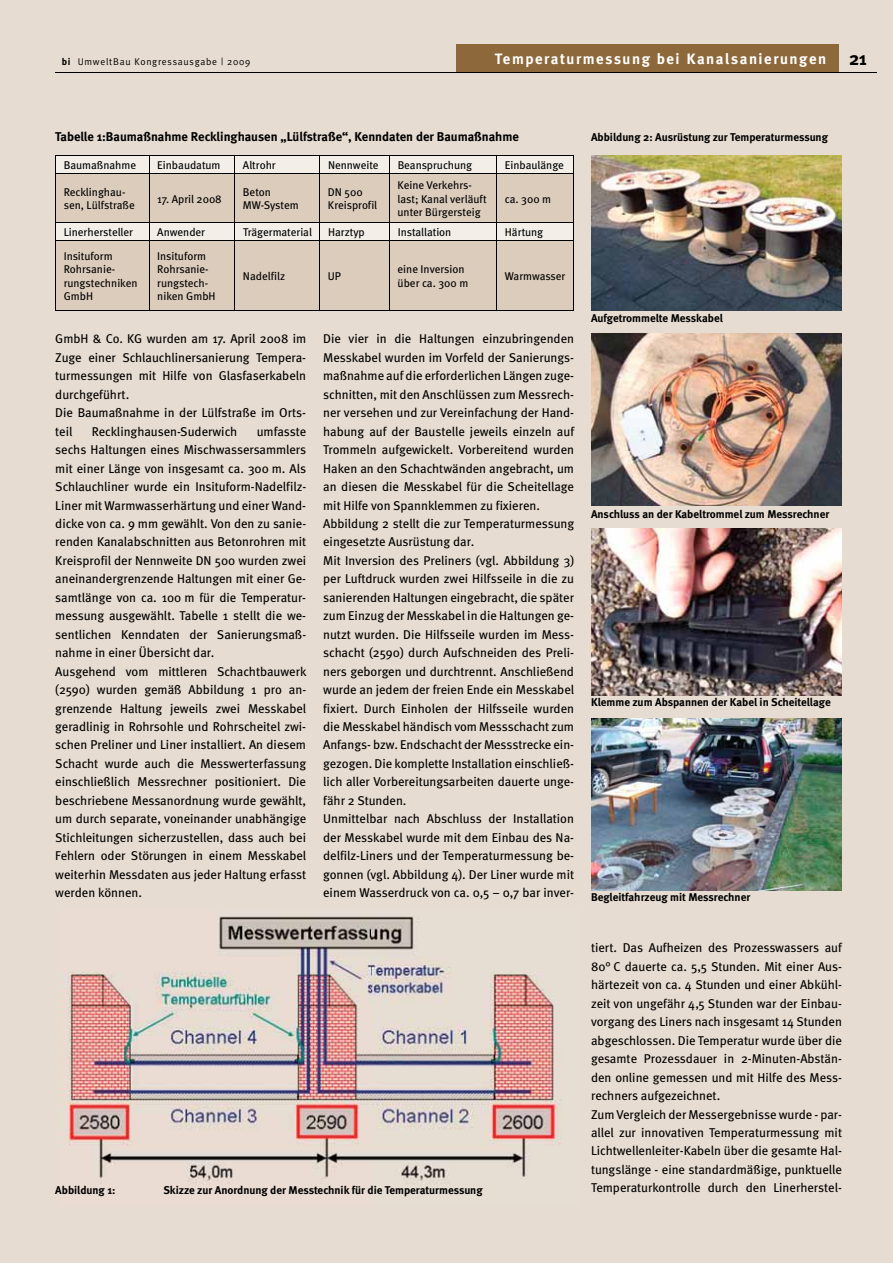
<style>
.page{position:relative;width:893px;height:1263px;background:#e7dcd1}
.page>*{position:absolute;margin:0;border:0;box-sizing:border-box;transform-origin:0 0}
.t1{font:700 15px "Meta Plus";letter-spacing:.1em;color:#fff}
.t2{font:12.75px/18.5px "Meta";color:#000}
.t3{font:700 12.75px "Meta";color:#000}
.t4{font:11.25px/13.5px "Meta";color:#000}
.t5{font:700 11.25px "Meta";color:#000}
.t6{font:9.75px "Meta Plus Normal";letter-spacing:.075em;color:#000}
.s1{font-family:"Meta";font-weight:700}
.s2{font-size:18.75px;color:#000}
</style>
<div class="page">
<div style="left:457px;top:44px;width:382px;height:28px;background:#8d683a"></div>
<hr style="left:55px;top:72px;width:822px;height:1px;background:#000">
<div style="left:56px;top:241px;width:517px;height:69px;background:#dcccbc"></div>
<hr style="left:55px;top:155px;width:94px;height:1px;background:#000">
<hr style="left:149px;top:155px;width:86px;height:1px;background:#000">
<hr style="left:235px;top:155px;width:85px;height:1px;background:#000">
<hr style="left:320px;top:155px;width:69px;height:1px;background:#000">
<hr style="left:389px;top:155px;width:108px;height:1px;background:#000">
<hr style="left:497px;top:155px;width:77px;height:1px;background:#000">
<svg style="left:55px;top:156px;width:519px;height:84px;background:#dfd4c8"></svg>
<hr style="left:55px;top:241px;width:1px;height:69px;background:#000">
<hr style="left:149px;top:241px;width:1px;height:69px;background:#000">
<hr style="left:234px;top:241px;width:1px;height:69px;background:#000">
<hr style="left:319px;top:241px;width:1px;height:69px;background:#000">
<hr style="left:389px;top:241px;width:1px;height:69px;background:#000">
<hr style="left:496px;top:241px;width:1px;height:69px;background:#000">
<hr style="left:573px;top:241px;width:1px;height:69px;background:#000">
<hr style="left:55px;top:310px;width:519px;height:1px;background:#000">
<hr style="left:55px;top:173px;width:519px;height:1px;background:#000">
<hr style="left:55px;top:223px;width:519px;height:1px;background:#000">
<hr style="left:55px;top:240px;width:519px;height:1px;background:#000">
<img style="left:61px;top:916px;width:500px;height:268px">
<img style="left:591px;top:156px;width:251px;height:154px">
<img style="left:591px;top:333px;width:251px;height:172px">
<img style="left:591px;top:529px;width:251px;height:166px">
<img style="left:591px;top:719px;width:251px;height:172px">
<p class="t6" style="left:62px;top:58px;width:190px"><span class="s1">bi</span> UmweltBau Kongressausgabe | 2009</p>
<p class="t1" style="left:495px;top:53px;width:373px">Temperaturmessung bei Kanalsanierungen <span class="s2">21</span></p>
<p class="t3" style="left:55px;top:131px;width:465px">Tabelle 1: Baumaßnahme Recklinghausen „Lülfstraße“, Kenndaten der Baumaßnahme</p>
<p class="t4" style="left:64px;top:159px;width:74px">Baumaßnahme</p>
<p class="t4" style="left:157px;top:159px;width:65px">Einbaudatum</p>
<p class="t4" style="left:243px;top:159px;width:34px">Altrohr</p>
<p class="t4" style="left:328px;top:159px;width:52px">Nennweite</p>
<p class="t4" style="left:398px;top:159px;width:76px">Beanspruchung</p>
<p class="t4" style="left:505px;top:159px;width:61px">Einbaulänge</p>
<p class="t4" style="left:64px;top:186px;width:72px">Recklinghau&shy;sen, Lülfstraße</p>
<p class="t4" style="left:157px;top:193px;width:66px">17. April 2008</p>
<p class="t4" style="left:243px;top:186px;width:57px">Beton<br>MW-System</p>
<p class="t4" style="left:328px;top:186px;width:51px">DN 500<br>Kreisprofil</p>
<p class="t4" style="left:398px;top:179px;width:90px">Keine Verkehrs&shy;last; Kanal verläuft unter Bürgersteig</p>
<p class="t4" style="left:505px;top:193px;width:48px">ca. 300 m</p>
<p class="t4" style="left:64px;top:226px;width:71px">Linerhersteller</p>
<p class="t4" style="left:157px;top:226px;width:49px">Anwender</p>
<p class="t4" style="left:243px;top:226px;width:71px">Trägermaterial</p>
<p class="t4" style="left:328px;top:226px;width:38px">Harztyp</p>
<p class="t4" style="left:398px;top:226px;width:55px">Installation</p>
<p class="t4" style="left:505px;top:226px;width:40px">Härtung</p>
<p class="t4" style="left:64px;top:250px;width:75px">Insituform<br>Rohrsanie&shy;rungstechniken<br>GmbH</p>
<p class="t4" style="left:157px;top:250px;width:60px">Insituform<br>Rohrsanie&shy;rungstech&shy;niken GmbH</p>
<p class="t4" style="left:243px;top:270px;width:44px">Nadelfilz</p>
<p class="t4" style="left:328px;top:270px;width:15px">UP</p>
<p class="t4" style="left:398px;top:263px;width:72px">eine Inversion über ca. 300 m</p>
<p class="t4" style="left:505px;top:270px;width:62px">Warmwasser</p>
<p class="t2" style="left:55px;top:331px;width:252px">GmbH &amp; Co. KG wurden am 17. April 2008 im<br>Zuge einer Schlauchlinersanierung Tempera&shy;turmessungen mit Hilfe von Glasfaserkabeln durchgeführt.<br>Die Baumaßnahme in der Lülfstraße im Orts&shy;teil</p>
<p class="t2" style="left:92px;top:423px;width:147px">Recklinghausen-Suderwich</p>
<p class="t2" style="left:55px;top:423px;width:253px;text-indent:201px">umfasste sechs Haltungen eines Mischwassersammlers mit einer Länge von insgesamt ca. 300 m. Als Schlauchliner wurde ein Insituform-Nadelfilz-Liner mit Warmwasserhärtung und einer Wand&shy;dicke von ca. 9 mm gewählt. Von den zu sanie&shy;renden Kanalabschnitten aus Betonrohren mit Kreisprofil der Nennweite DN 500 wurden zwei aneinandergrenzende Haltungen mit einer Ge&shy;samtlänge von ca. 100 m für die Temperatur&shy;messung ausgewählt. Tabelle 1 stellt die we&shy;sentlichen Kenndaten der Sanierungsmaß&shy;nahme in einer Übersicht dar.<br>Ausgehend vom mittleren Schachtbauwerk (2590) wurden gemäß Abbildung 1 pro an&shy;grenzende Haltung jeweils zwei Messkabel geradlinig in Rohrsohle und Rohrscheitel zwi&shy;schen Preliner und Liner installiert. An diesem Schacht wurde auch die Messwerterfassung einschließlich Messrechner positioniert. Die beschriebene Messanordnung wurde gewählt, um durch separate, voneinander unabhängige Stichleitungen sicherzustellen, dass auch bei Fehlern oder Störungen in einem Messkabel weiterhin Messdaten aus jeder Haltung erfasst werden können.</p>
<p class="t2" style="left:323px;top:331px;width:253px">Die vier in die Haltungen einzubringenden Messkabel wurden im Vorfeld der Sanierungs&shy;maßnahme auf die erforderlichen Längen zuge&shy;schnitten, mit den Anschlüssen zum Messrech&shy;ner versehen und zur Vereinfachung der Hand&shy;habung auf der Baustelle jeweils einzeln auf Trommeln aufgewickelt. Vorbereitend wurden Haken an den Schachtwänden angebracht, um an diesen die Messkabel für die Scheitellage mit Hilfe von Spannklemmen zu fixieren.<br>Abbildung 2 stellt die zur Temperaturmessung eingesetzte Ausrüstung dar.<br>Mit Inversion des Preliners (vgl. Abbildung 3) per Luftdruck wurden zwei Hilfsseile in die zu sanierenden Haltungen eingebracht, die später zum Einzug der Messkabel in die Haltungen ge&shy;nutzt wurden. Die Hilfsseile wurden im Mess&shy;schacht (2590) durch Aufschneiden des Preli&shy;ners geborgen und durchtrennt. Anschließend wurde an jedem der freien Ende ein Messkabel fixiert. Durch Einholen der Hilfsseile wurden die Messkabel händisch vom Messschacht zum Anfangs- bzw. Endschacht der Messstrecke ein&shy;gezogen. Die komplette Installation einschließ&shy;lich aller Vorbereitungsarbeiten dauerte unge&shy;fähr 2 Stunden.<br>Unmittelbar nach Abschluss der Installation der Messkabel wurde mit dem Einbau des Na&shy;delfilz-Liners und der Temperaturmessung be&shy;gonnen (vgl. Abbildung 4). Der Liner wurde mit einem Wasserdruck von ca. 0,5 – 0,7 bar inver-</p>
<p class="t5" style="left:55px;top:1185px;width:62px">Abbildung 1:</p>
<p class="t5" style="left:163px;top:1185px;width:321px">Skizze zur Anordnung der Messtechnik für die Temperaturmessung</p>
<p class="t5" style="left:591px;top:132px;width:238px">Abbildung 2: Ausrüstung zur Temperaturmessung</p>
<p class="t5" style="left:591px;top:313px;width:133px">Aufgetrommelte Messkabel</p>
<p class="t5" style="left:591px;top:510px;width:240px">Anschluss an der Kabeltrommel zum Messrechner</p>
<p class="t5" style="left:591px;top:698px;width:241px">Klemme zum Abspannen der Kabel in Scheitellage</p>
<p class="t5" style="left:591px;top:893px;width:161px">Begleitfahrzeug mit Messrechner</p>
<p class="t2" style="left:591px;top:940px;width:253px">tiert. Das Aufheizen des Prozesswassers auf 80° C dauerte ca. 5,5 Stunden. Mit einer Aus&shy;härtezeit von ca. 4 Stunden und einer Abkühl&shy;zeit von ungefähr 4,5 Stunden war der Einbau&shy;vorgang des Liners nach insgesamt 14 Stunden abgeschlossen. Die Temperatur wurde über die gesamte Prozessdauer in 2-Minuten-Abstän&shy;den online gemessen und mit Hilfe des Mess&shy;rechners aufgezeichnet.<br>Zum Vergleich der Messergebnisse wurde - par&shy;allel zur innovativen Temperaturmessung mit Lichtwellenleiter-Kabeln über die gesamte Hal&shy;tungslänge - eine standardmäßige, punktuelle Temperaturkontrolle durch den Linerherstel-</p>
</div>
